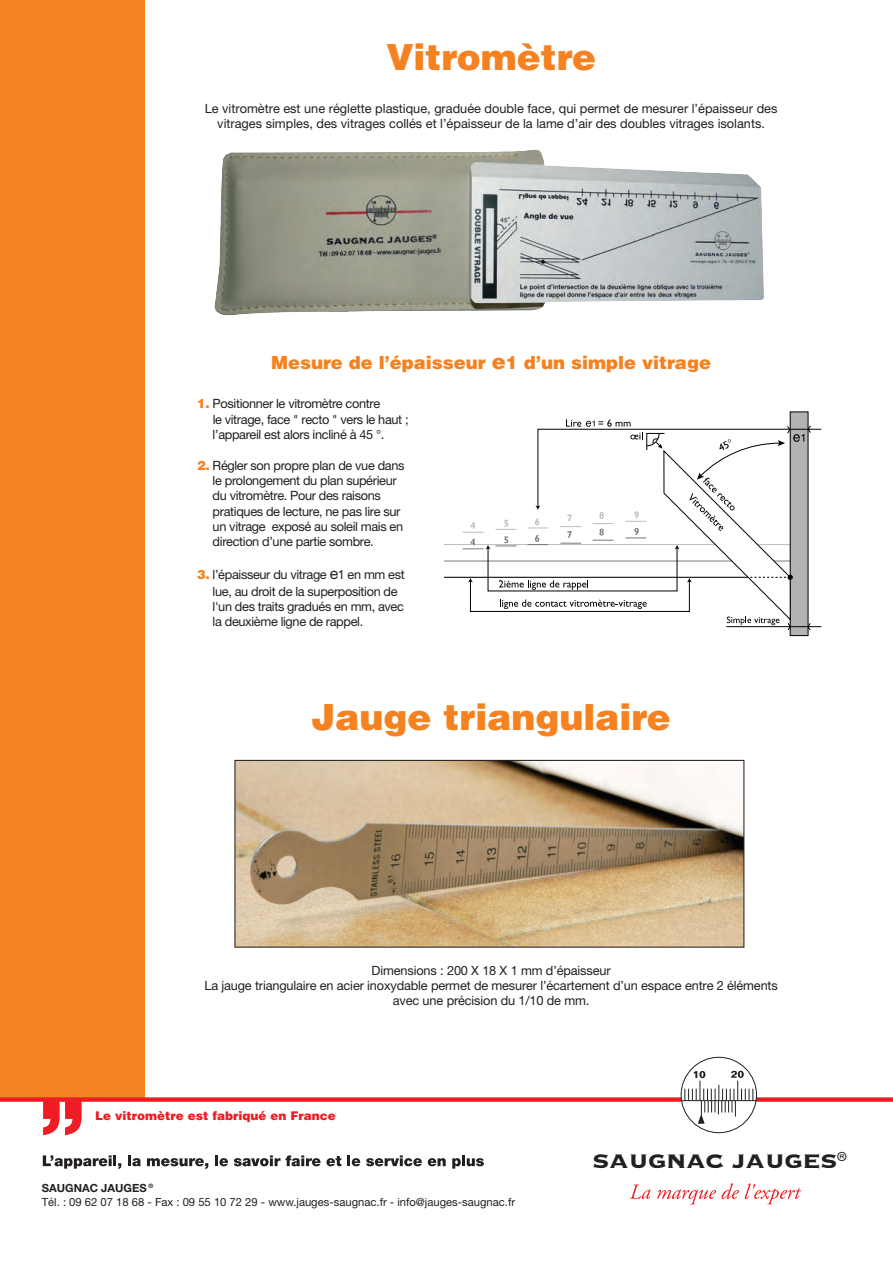
<style>
.page{position:relative;width:893px;height:1263px;background:#fff}
.page>*{position:absolute;margin:0;border:0;box-sizing:border-box;transform-origin:0 0}
.t1{font:900 36px "Helvetica";color:#f58220}
.t2{font:700 30.75px "Copperplate";letter-spacing:-.025em;color:#231f20}
.t3{font:900 18px "Helvetica";color:#f58220}
.t4{font:12.75px/15.3px "Helvetica Neue CE";letter-spacing:-.03em;color:#231f20}
.t5{font:12.75px/15.3px "Helvetica Neue CE";color:#231f20;text-align:center}
.t6{font:12.75px/15.3px "Helvetica Neue CE";letter-spacing:-.01em;color:#231f20;text-align:center}
.t7{font:900 12px "Helvetica";color:#ee1d23}
.t8{font:11.25px/13.5px "Helvetica Neue";color:#231f20}
.s1{font-size:21px}
.s2{font-family:"Helvetica";font-weight:900;color:#f58220}
.s3{font-size:15.75px}
.s4{font-weight:700}
</style>
<div class="page">
<div style="left:0;top:0;width:145px;height:1099px;background:#f58220"></div>
<div style="left:0;top:1097px;width:893px;height:5px;background:#ee1d23"></div>
<div style="left:681px;top:1057px;width:75px;height:76px;background:#fff;border-radius:50%"></div>
<div style="left:681px;top:1057px;width:76px;height:76px;border:1px solid #231f20;border-radius:50%"></div>
<hr style="left:682px;top:1100px;width:74px;height:1px;background:#231f20">
<svg style="left:685px;top:1071px;width:69px;height:53px"></svg>
<svg style="left:43px;top:1155px;width:78px;height:14px"></svg>
<svg style="left:128px;top:1155px;width:13px;height:11px"></svg>
<svg style="left:147px;top:1158px;width:61px;height:11px"></svg>
<svg style="left:215px;top:1155px;width:13px;height:11px"></svg>
<svg style="left:234px;top:1155px;width:107px;height:11px"></svg>
<svg style="left:347px;top:1155px;width:13px;height:11px"></svg>
<svg style="left:366px;top:1155px;width:56px;height:11px"></svg>
<svg style="left:428px;top:1158px;width:18px;height:8px"></svg>
<svg style="left:452px;top:1155px;width:32px;height:14px"></svg>
<svg style="left:43px;top:1101px;width:39px;height:34px"></svg>
<svg style="left:630px;top:1184px;width:21px;height:15px"></svg>
<svg style="left:657px;top:1183px;width:82px;height:22px"></svg>
<svg style="left:745px;top:1183px;width:56px;height:21px"></svg>
<img style="left:236px;top:762px;width:506px;height:184px">
<div style="left:234px;top:760px;width:510px;height:188px;border:1px solid #231f20"></div>
<img style="left:214px;top:165px;width:550px;height:150px">
<hr style="left:444px;top:560px;width:346px;height:1px;background:#808080">
<div style="left:470px;top:581px;width:220px;height:31px;border:1px solid #000"></div>
<svg style="left:468px;top:578px;width:5px;height:4px"></svg>
<hr style="left:444px;top:577px;width:346px;height:1px;background:#000">
<hr style="left:444px;top:544px;width:346px;height:1px;background:#bfbfbf">
<div style="left:790px;top:412px;width:18px;height:224px;background:#b3b3b3"></div>
<div style="left:790px;top:411px;width:18px;height:225px;border:1px solid #000"></div>
<svg style="left:463px;top:522px;width:27px;height:27px"></svg>
<svg style="left:496px;top:419px;width:326px;height:212px"></svg>
<h1 class="t1" style="left:386px;top:44px;width:212px">Vitromètre</h1>
<p class="t5" style="left:205px;top:102px;width:574px">Le vitromètre est une réglette plastique, graduée double face, qui permet de mesurer l’épaisseur des vitrages simples, des vitrages collés et l’épaisseur de la lame d’air des doubles vitrages isolants.</p>
<h3 class="t3" style="left:271px;top:356px;width:441px">Mesure de l’épaisseur <span class="s1">e</span>1 d’un simple vitrage</h3>
<p class="t4" style="left:213px;top:397px;width:197px;text-indent:-16px"><span class="s2">1.</span> Positionner le vitromètre contre<br>le vitrage, face " recto " vers le haut ; l’appareil est alors incliné à 45 °.</p>
<p class="t4" style="left:213px;top:459px;width:193px;text-indent:-16px"><span class="s2">2.</span> Régler son propre plan de vue dans le prolongement du plan supérieur du vitromètre. Pour des raisons pratiques de lecture, ne pas lire sur un vitrage exposé au soleil mais en direction d’une partie sombre.</p>
<p class="t4" style="left:213px;top:567px;width:194px;line-height:16.8px;text-indent:-16px"><span class="s2">3.</span> l’épaisseur du vitrage <span class="s3">e</span>1 en mm est lue, au droit de la superposition de</p>
<p class="t4" style="left:213px;top:600px;width:193px">l'un des traits gradués en mm, avec la deuxième ligne de rappel.</p>
<h1 class="t1" style="left:311px;top:704px;width:361px">Jauge triangulaire</h1>
<p class="t6" style="left:204px;top:964px;width:575px">Dimensions : 200 X 18 X 1 mm d’épaisseur<br>La jauge triangulaire en acier inoxydable permet de mesurer l’écartement d’un espace entre 2 éléments avec une précision du 1/10 de mm.</p>
<p class="t7" style="left:95px;top:1111px;width:242px">Le vitromètre est fabriqué en France</p>
<p class="t8" style="left:42px;top:1182px;width:475px"><span class="s4">SAUGNAC JAUGES</span> <sup>®<br></sup>Tél. : 09 62 07 18 68 - Fax : 09 55 10 72 29 - www.jauges-saugnac.fr - info@jauges-saugnac.fr</p>
<h2 class="t2" style="left:592px;top:1139px;width:256px">saugnac jauges<sup>®</sup></h2>
</div>
